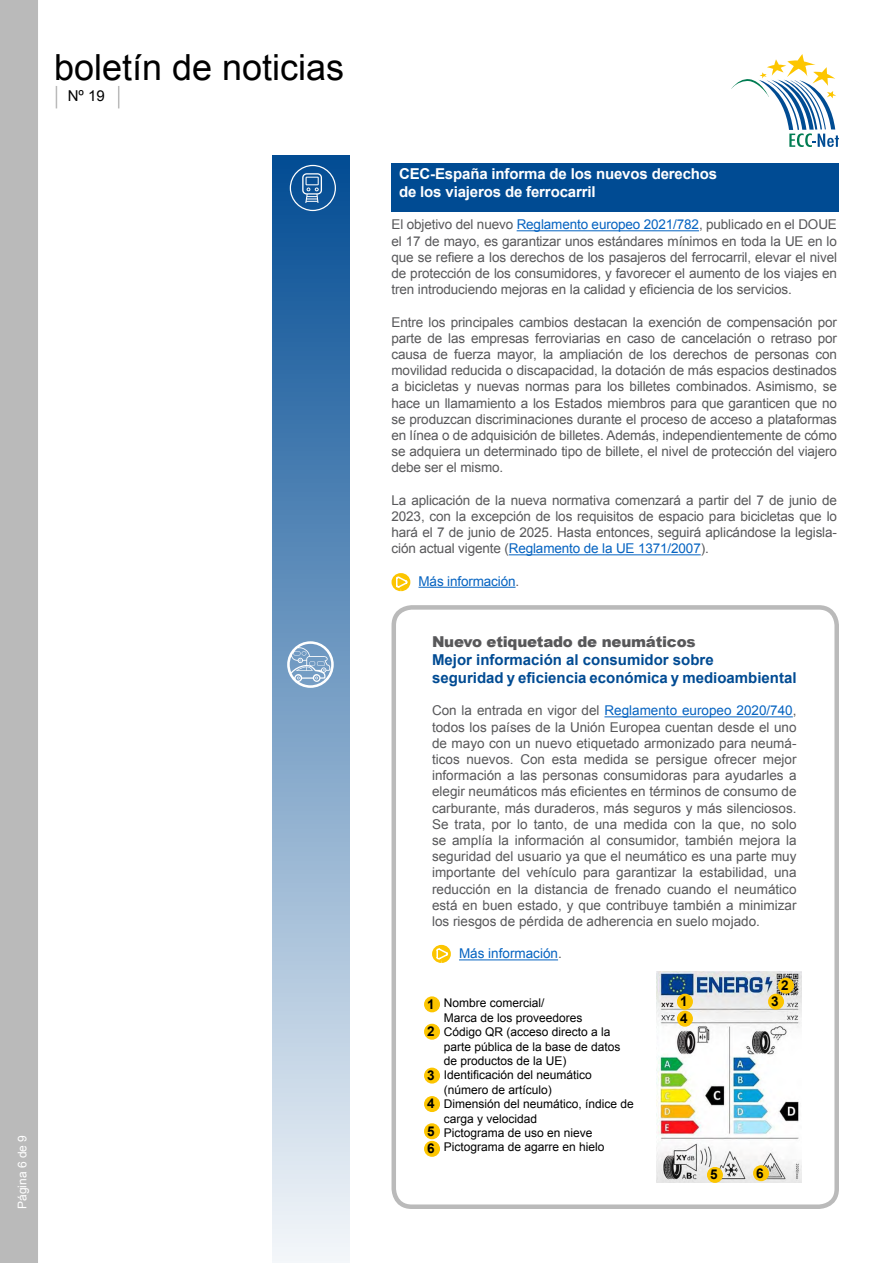
<style>
.page{position:relative;width:893px;height:1263px;background:#fff}
.page>*{position:absolute;margin:0;border:0;box-sizing:border-box;transform-origin:0 0}
.t1{font:36px "Arial";color:#000}
.t2{font:700 15px/18px "Arial";color:#004b93}
.t3{font:700 15px/18px "Arial";letter-spacing:-.01em;color:#fff}
.t4{font:900 15px "Arial";letter-spacing:-.015em;color:#58585a}
.t5{font:15px "Arial";color:#000}
.t6{font:13.5px/16.2px "Arial";letter-spacing:-.01em;color:#58585a;text-align:justify}
.t7{font:13.5px "Arial";letter-spacing:-.005em;color:#0563c1}
.t8{font:700 13.5px/27.3px "Arial";color:#000}
.t9{font:12px/14.4px "Arial";color:#000}
.t10{font:12px "Arial";color:#fff}
.s1{color:#0563c1}
.s2{color:#58585a}
</style>
<div class="page">
<div style="left:0;top:0;width:38px;height:1263px;background:#bababa"></div>
<svg style="left:16px;top:1215px;width:11px;height:2px"></svg>
<svg style="left:56px;top:86px;width:1px;height:22px"></svg>
<svg style="left:118px;top:86px;width:1px;height:22px"></svg>
<svg style="left:731px;top:54px;width:108px;height:93px"></svg>
<div style="left:392px;top:605px;width:447px;height:604px;border:4px solid #bababa;border-radius:18px"></div>
<div style="left:392px;top:163px;width:447px;height:48px;background:#004b93"></div>
<hr style="left:517px;top:230px;width:182px;height:1px;background:#0563c1">
<hr style="left:509px;top:554px;width:192px;height:1px;background:#0563c1">
<hr style="left:418px;top:587px;width:98px;height:1px;background:#0563c1">
<hr style="left:604px;top:716px;width:189px;height:1px;background:#0563c1">
<hr style="left:459px;top:959px;width:99px;height:1px;background:#0563c1">
<svg style="left:432px;top:945px;width:19px;height:18px"></svg>
<svg style="left:435px;top:947px;width:14px;height:13px"></svg>
<svg style="left:392px;top:573px;width:18px;height:18px"></svg>
<svg style="left:395px;top:575px;width:13px;height:14px"></svg>
<img style="left:656px;top:971px;width:145px;height:212px">
<div style="left:779px;top:978px;width:14px;height:15px;background:#fcc500;border-radius:50%"></div>
<div style="left:778px;top:978px;width:16px;height:16px;border:2px solid #fcc500;border-radius:50%"></div>
<div style="left:769px;top:994px;width:14px;height:15px;background:#fcc500;border-radius:50%"></div>
<div style="left:768px;top:994px;width:16px;height:16px;border:2px solid #fcc500;border-radius:50%"></div>
<div style="left:678px;top:994px;width:14px;height:15px;background:#fcc500;border-radius:50%"></div>
<div style="left:677px;top:994px;width:16px;height:16px;border:2px solid #fcc500;border-radius:50%"></div>
<div style="left:678px;top:1011px;width:14px;height:15px;background:#fcc500;border-radius:50%"></div>
<div style="left:677px;top:1011px;width:16px;height:16px;border:2px solid #fcc500;border-radius:50%"></div>
<div style="left:708px;top:1168px;width:14px;height:14px;background:#fcc500;border-radius:50%"></div>
<div style="left:707px;top:1167px;width:16px;height:16px;border:2px solid #fcc500;border-radius:50%"></div>
<div style="left:754px;top:1166px;width:14px;height:14px;background:#fcc500;border-radius:50%"></div>
<div style="left:753px;top:1165px;width:16px;height:16px;border:2px solid #fcc500;border-radius:50%"></div>
<div style="left:425px;top:997px;width:14px;height:14px;background:#fcc500;border-radius:50%"></div>
<div style="left:424px;top:996px;width:16px;height:16px;border:2px solid #fcc500;border-radius:50%"></div>
<div style="left:425px;top:1024px;width:14px;height:15px;background:#fcc500;border-radius:50%"></div>
<div style="left:424px;top:1024px;width:16px;height:16px;border:2px solid #fcc500;border-radius:50%"></div>
<div style="left:425px;top:1068px;width:14px;height:15px;background:#fcc500;border-radius:50%"></div>
<div style="left:424px;top:1067px;width:16px;height:16px;border:2px solid #fcc500;border-radius:50%"></div>
<div style="left:425px;top:1097px;width:14px;height:14px;background:#fcc500;border-radius:50%"></div>
<div style="left:424px;top:1096px;width:16px;height:16px;border:2px solid #fcc500;border-radius:50%"></div>
<div style="left:425px;top:1124px;width:14px;height:14px;background:#fcc500;border-radius:50%"></div>
<div style="left:424px;top:1123px;width:16px;height:16px;border:2px solid #fcc500;border-radius:50%"></div>
<div style="left:425px;top:1141px;width:14px;height:15px;background:#fcc500;border-radius:50%"></div>
<div style="left:424px;top:1141px;width:16px;height:16px;border:2px solid #fcc500;border-radius:50%"></div>
<div style="left:272px;top:155px;width:77px;height:1108px;background:linear-gradient(to bottom,#024c93,#f3f6fa)"></div>
<svg style="left:290px;top:165px;width:46px;height:46px;background:#336fa8"></svg>
<svg style="left:287px;top:641px;width:47px;height:47px;background:#98b6d3"></svg>
<h1 class="t1" style="left:54px;top:43px;width:292px">boletín de noticias</h1>
<p class="t5" style="left:68px;top:86px;width:39px">Nº 19</p>
<p class="t10" style="left:14px;top:1209px;width:76px;rotate:-90deg">Página 6 de 9</p>
<p class="t3" style="left:399px;top:165px;width:320px">CEC-España informa de los nuevos derechos de los viajeros de ferrocarril</p>
<p class="t6" style="left:392px;top:216px;width:447px">El objetivo del nuevo <span class="s1">Reglamento europeo 2021/782</span>, publicado en el DOUE el 17 de mayo, es garantizar unos estándares mínimos en toda la UE en lo que se refiere a los derechos de los pasajeros del ferrocarril, elevar el nivel de protección de los consumidores, y favorecer el aumento de los viajes en tren introduciendo mejoras en la calidad y eficiencia de los servicios.</p>
<p class="t6" style="left:392px;top:314px;width:447px">Entre los principales cambios destacan la exención de compensación por parte de las empresas ferroviarias en caso de cancelación o retraso por causa de fuerza mayor, la ampliación de los derechos de personas con movilidad reducida o discapacidad, la dotación de más espacios destinados a bicicletas y nuevas normas para los billetes combinados. Asimismo, se hace un llamamiento a los Estados miembros para que garanticen que no se produzcan discriminaciones durante el proceso de acceso a plataformas en línea o de adquisición de billetes. Además, independientemente de cómo se adquiera un determinado tipo de billete, el nivel de protección del viajero debe ser el mismo.</p>
<p class="t6" style="left:392px;top:492px;width:447px">La aplicación de la nueva normativa comenzará a partir del 7 de junio de 2023, con la excepción de los requisitos de espacio para bicicletas que lo hará el 7 de junio de 2025. Hasta entonces, seguirá aplicándose la legisla&shy;ción actual vigente (<span class="s1">Reglamento de la UE 1371/2007</span>).</p>
<p class="t7" style="left:418px;top:572px;width:102px">Más información<span class="s2">.</span></p>
<p class="t4" style="left:432px;top:631px;width:265px">Nuevo etiquetado de neumáticos</p>
<p class="t2" style="left:432px;top:651px;width:366px">Mejor información al consumidor sobre<br>seguridad y eficiencia económica y medioambiental</p>
<p class="t6" style="left:432px;top:702px;width:366px">Con la entrada en vigor del <span class="s1">Reglamento europeo 2020/740</span>, todos los países de la Unión Europea cuentan desde el uno de mayo con un nuevo etiquetado armonizado para neumá&shy;ticos nuevos. Con esta medida se persigue ofrecer mejor información a las personas consumidoras para ayudarles a elegir neumáticos más eficientes en términos de consumo de carburante, más duraderos, más seguros y más silenciosos.<br>Se trata, por lo tanto, de una medida con la que, no solo se amplía la información al consumidor, también mejora la seguridad del usuario ya que el neumático es una parte muy importante del vehículo para garantizar la estabilidad, una reducción en la distancia de frenado cuando el neumático está en buen estado, y que contribuye también a minimizar los riesgos de pérdida de adherencia en suelo mojado.</p>
<p class="t7" style="left:459px;top:944px;width:104px">Más información<span class="s2">.</span></p>
<p class="t8" style="left:781px;top:972px;width:9px">2</p>
<p class="t8" style="left:680px;top:988px;width:9px">1</p>
<p class="t8" style="left:771px;top:988px;width:9px">3</p>
<p class="t8" style="left:680px;top:1005px;width:9px">4</p>
<p class="t9" style="left:444px;top:996px;width:192px">Nombre comercial/<br>Marca de los proveedores<br>Código QR (acceso directo a la parte pública de la base de datos de productos de la UE)<br>Identificación del neumático (número de artículo)<br>Dimensión del neumático, índice de carga y velocidad<br>Pictograma de uso en nieve<br>Pictograma de agarre en hielo</p>
<p class="t8" style="left:427px;top:990px;width:9px">1<br>2</p>
<p class="t8" style="left:427px;top:1061px;width:9px;line-height:28.5px">3<br>4</p>
<p class="t8" style="left:427px;top:1122px;width:9px;line-height:17.5px">5<br>6</p>
<p class="t8" style="left:710px;top:1161px;width:9px">5</p>
<p class="t8" style="left:756px;top:1159px;width:9px">6</p>
</div>
